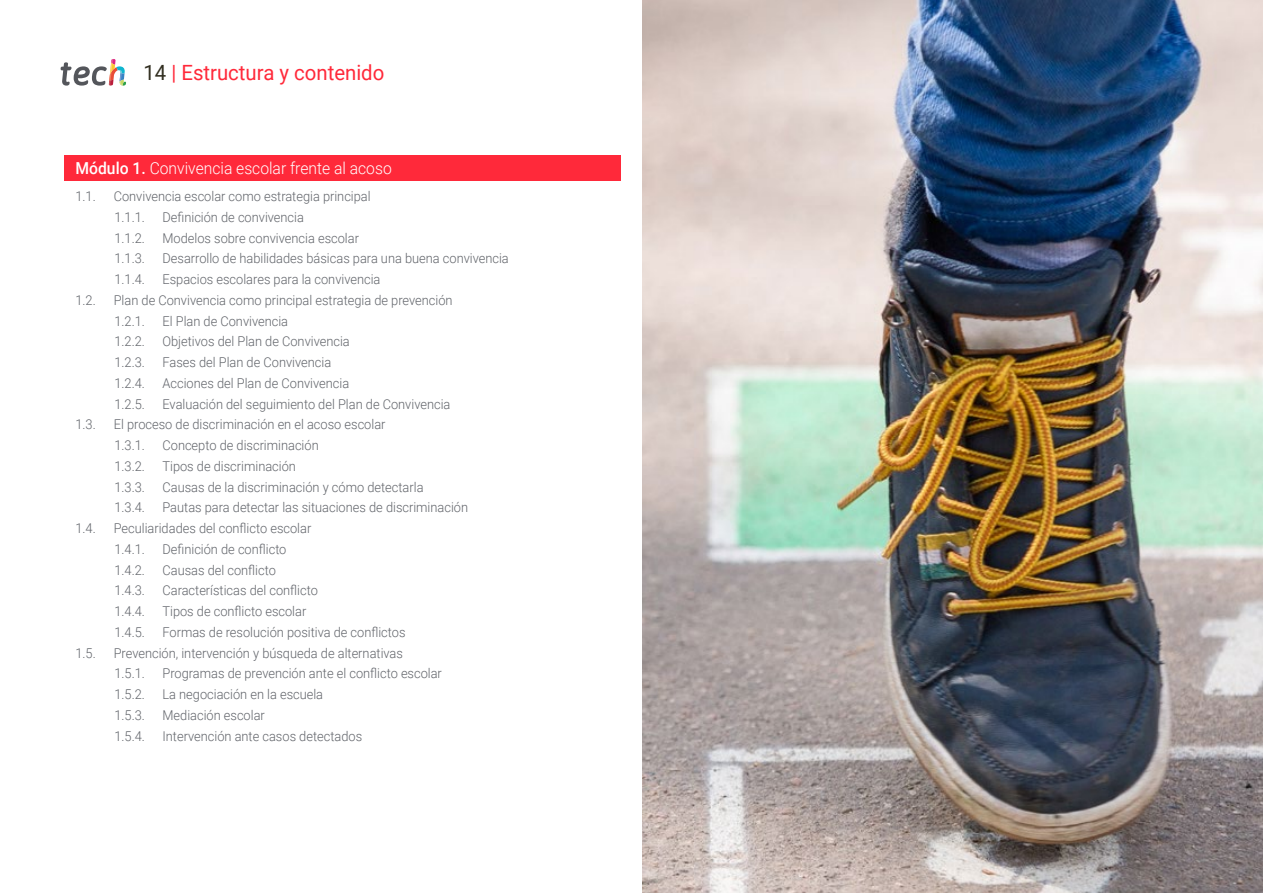
<style>
.page{position:relative;width:1263px;height:893px;background:#fff}
.page>*{position:absolute;margin:0;border:0;box-sizing:border-box;transform-origin:0 0}
.t1{font:21px "Roboto";color:#ff293a}
.t2{font:300 16.5px "Roboto";color:#fff;scale:.95 1}
.t3{font:300 13.5px/20.7px "Roboto";color:#61646a;scale:.95 1}
.s1{color:#312e20}
.s2{font-weight:500}
</style>
<div class="page">
<img style="left:642px;top:0;width:621px;height:893px">
<div style="left:64px;top:155px;width:557px;height:25px;background:#ff293a"></div>
<svg style="left:61px;top:59px;width:65px;height:27px"></svg>
<h1 class="t1" style="left:144px;top:57px;width:242px"><span class="s1">14</span> | Estructura y contenido</h1>
<p class="t2" style="left:75px;top:157px;width:334px"><span class="s2">Módulo 1.</span> Convivencia escolar frente al acoso</p>
<p class="t3" style="left:75px;top:185px;width:23px">1.1.</p>
<p class="t3" style="left:114px;top:185px;width:272px">Convivencia escolar como estrategia principal<br>1.1.1.</p>
<p class="t3" style="left:162px;top:206px;width:150px">Definición de convivencia</p>
<p class="t3" style="left:114px;top:227px;width:34px">1.1.2.</p>
<p class="t3" style="left:162px;top:227px;width:208px">Modelos sobre convivencia escolar</p>
<p class="t3" style="left:114px;top:248px;width:34px">1.1.3.</p>
<p class="t3" style="left:162px;top:248px;width:366px">Desarrollo de habilidades básicas para una buena convivencia</p>
<p class="t3" style="left:114px;top:268px;width:34px">1.1.4.</p>
<p class="t3" style="left:162px;top:268px;width:231px">Espacios escolares para la convivencia</p>
<p class="t3" style="left:75px;top:289px;width:23px">1.2.</p>
<p class="t3" style="left:114px;top:289px;width:358px">Plan de Convivencia como principal estrategia de prevención<br>1.2.1.</p>
<p class="t3" style="left:162px;top:310px;width:134px">El Plan de Convivencia</p>
<p class="t3" style="left:114px;top:331px;width:34px">1.2.2.</p>
<p class="t3" style="left:162px;top:331px;width:199px">Objetivos del Plan de Convivencia</p>
<p class="t3" style="left:114px;top:351px;width:34px">1.2.3.</p>
<p class="t3" style="left:162px;top:351px;width:179px">Fases del Plan de Convivencia</p>
<p class="t3" style="left:114px;top:372px;width:34px">1.2.4.</p>
<p class="t3" style="left:162px;top:372px;width:198px">Acciones del Plan de Convivencia</p>
<p class="t3" style="left:114px;top:393px;width:34px">1.2.5.</p>
<p class="t3" style="left:162px;top:393px;width:305px">Evaluación del seguimiento del Plan de Convivencia</p>
<p class="t3" style="left:75px;top:414px;width:23px">1.3.</p>
<p class="t3" style="left:114px;top:414px;width:288px">El proceso de discriminación en el acoso escolar<br>1.3.1.</p>
<p class="t3" style="left:162px;top:434px;width:166px">Concepto de discriminación</p>
<p class="t3" style="left:114px;top:455px;width:34px">1.3.2.</p>
<p class="t3" style="left:162px;top:455px;width:142px">Tipos de discriminación</p>
<p class="t3" style="left:114px;top:476px;width:34px">1.3.3.</p>
<p class="t3" style="left:162px;top:476px;width:276px">Causas de la discriminación y cómo detectarla</p>
<p class="t3" style="left:114px;top:497px;width:34px">1.3.4.</p>
<p class="t3" style="left:162px;top:497px;width:323px">Pautas para detectar las situaciones de discriminación</p>
<p class="t3" style="left:75px;top:517px;width:23px">1.4.</p>
<p class="t3" style="left:114px;top:517px;width:209px">Peculiaridades del conflicto escolar<br>1.4.1.</p>
<p class="t3" style="left:162px;top:538px;width:132px">Definición de conflicto</p>
<p class="t3" style="left:114px;top:559px;width:34px">1.4.2.</p>
<p class="t3" style="left:162px;top:559px;width:121px">Causas del conflicto</p>
<p class="t3" style="left:114px;top:580px;width:34px">1.4.3.</p>
<p class="t3" style="left:162px;top:580px;width:165px">Características del conflicto</p>
<p class="t3" style="left:114px;top:600px;width:34px">1.4.4.</p>
<p class="t3" style="left:162px;top:600px;width:153px">Tipos de conflicto escolar</p>
<p class="t3" style="left:114px;top:621px;width:34px">1.4.5.</p>
<p class="t3" style="left:162px;top:621px;width:257px">Formas de resolución positiva de conflictos</p>
<p class="t3" style="left:75px;top:642px;width:23px">1.5.</p>
<p class="t3" style="left:114px;top:642px;width:306px">Prevención, intervención y búsqueda de alternativas<br>1.5.1.</p>
<p class="t3" style="left:162px;top:663px;width:296px">Programas de prevención ante el conflicto escolar</p>
<p class="t3" style="left:114px;top:683px;width:34px">1.5.2.</p>
<p class="t3" style="left:162px;top:683px;width:171px">La negociación en la escuela</p>
<p class="t3" style="left:114px;top:704px;width:34px">1.5.3.</p>
<p class="t3" style="left:162px;top:704px;width:109px">Mediación escolar</p>
<p class="t3" style="left:114px;top:725px;width:34px">1.5.4.</p>
<p class="t3" style="left:162px;top:725px;width:212px">Intervención ante casos detectados</p>
</div>
